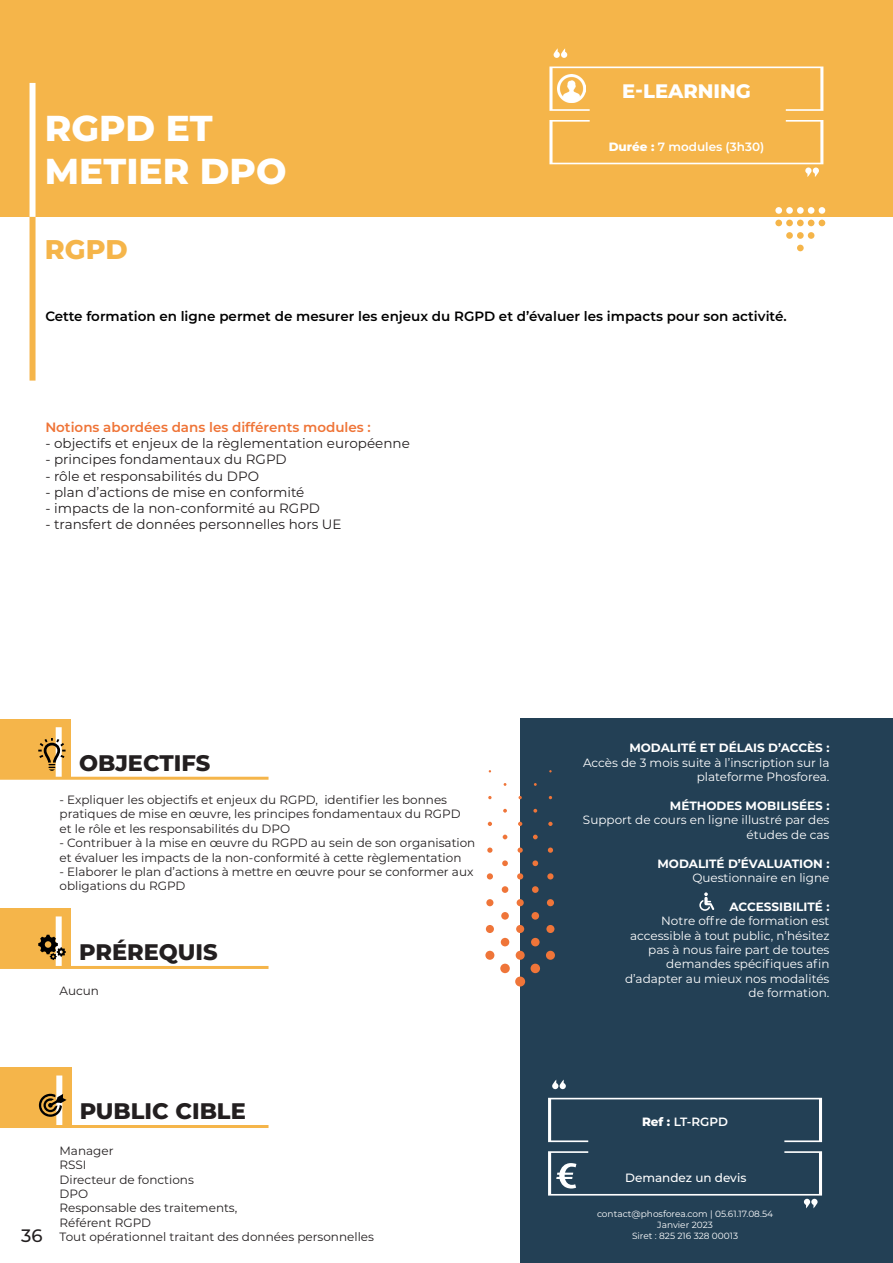
<style>
.page{position:relative;width:893px;height:1263px;background:#fff}
.page>*{position:absolute;margin:0;border:0;box-sizing:border-box;transform-origin:0 0}
.t1{font:800 36px "Montserrat";color:#fff}
.t2{font:800 27px "Montserrat";color:#f5b54a}
.t3{font:800 22.5px "Montserrat";color:#231f20}
.t4{font:800 19.5px "Montserrat";color:#fff}
.t5{font:500 18px "Montserrat";color:#231f20}
.t6{font:13.5px "Montserrat";color:#231f20}
.t7{font:600 13.5px "Montserrat";color:#000001}
.t8{font:600 13.5px "Montserrat";color:#ef7437}
.t9{font:12px/14.4px "Montserrat";color:#231f20}
.t10{font:12px/14.4px "Montserrat";color:#fff;text-align:right}
.t11{font:700 12px "Montserrat";color:#fff}
.t12{font:600 12px "Montserrat";color:#fff}
.t13{font:500 12px "Montserrat";color:#fff}
.t14{font:9px "Montserrat";color:#fff}
.s1{font-weight:800}
</style>
<div class="page">
<div style="left:0;top:0;width:893px;height:217px;background:#f5b54a"></div>
<div style="left:30px;top:217px;width:6px;height:164px;background:#f5b54a"></div>
<div style="left:30px;top:83px;width:6px;height:134px;background:#fff"></div>
<div style="left:775px;top:207px;width:7px;height:7px;background:#fff;border-radius:50%"></div>
<div style="left:775px;top:220px;width:7px;height:6px;background:#f5b54a;border-radius:50%"></div>
<div style="left:786px;top:207px;width:7px;height:7px;background:#fff;border-radius:50%"></div>
<div style="left:786px;top:220px;width:7px;height:6px;background:#f5b54a;border-radius:50%"></div>
<div style="left:786px;top:232px;width:7px;height:7px;background:#f5b54a;border-radius:50%"></div>
<div style="left:797px;top:207px;width:7px;height:7px;background:#fff;border-radius:50%"></div>
<div style="left:797px;top:220px;width:7px;height:6px;background:#f5b54a;border-radius:50%"></div>
<div style="left:797px;top:232px;width:7px;height:7px;background:#f5b54a;border-radius:50%"></div>
<div style="left:797px;top:245px;width:7px;height:6px;background:#f5b54a;border-radius:50%"></div>
<div style="left:808px;top:207px;width:6px;height:7px;background:#fff;border-radius:50%"></div>
<div style="left:808px;top:232px;width:6px;height:7px;background:#f5b54a;border-radius:50%"></div>
<div style="left:819px;top:207px;width:6px;height:7px;background:#fff;border-radius:50%"></div>
<svg style="left:808px;top:220px;width:17px;height:6px"></svg>
<div style="left:520px;top:719px;width:373px;height:544px;background:#234055"></div>
<div style="left:515px;top:976px;width:10px;height:10px;background:#ef7539;border-radius:50%"></div>
<div style="left:500px;top:964px;width:10px;height:9px;background:#ef7539;border-radius:50%"></div>
<div style="left:531px;top:964px;width:9px;height:9px;background:#ef7539;border-radius:50%"></div>
<div style="left:485px;top:951px;width:9px;height:9px;background:#ef7539;border-radius:50%"></div>
<div style="left:516px;top:951px;width:9px;height:9px;background:#ef7539;border-radius:50%"></div>
<div style="left:546px;top:951px;width:9px;height:9px;background:#ef7539;border-radius:50%"></div>
<div style="left:501px;top:938px;width:8px;height:8px;background:#ef7539;border-radius:50%"></div>
<div style="left:531px;top:938px;width:9px;height:8px;background:#ef7539;border-radius:50%"></div>
<div style="left:486px;top:925px;width:8px;height:8px;background:#ef7539;border-radius:50%"></div>
<div style="left:516px;top:925px;width:8px;height:8px;background:#ef7539;border-radius:50%"></div>
<div style="left:546px;top:925px;width:8px;height:8px;background:#ef7539;border-radius:50%"></div>
<div style="left:501px;top:912px;width:8px;height:8px;background:#ef7539;border-radius:50%"></div>
<div style="left:531px;top:912px;width:8px;height:8px;background:#ef7539;border-radius:50%"></div>
<div style="left:486px;top:899px;width:7px;height:7px;background:#ef7539;border-radius:50%"></div>
<div style="left:517px;top:899px;width:7px;height:7px;background:#ef7539;border-radius:50%"></div>
<div style="left:547px;top:899px;width:7px;height:7px;background:#ef7539;border-radius:50%"></div>
<div style="left:502px;top:886px;width:6px;height:7px;background:#ef7539;border-radius:50%"></div>
<div style="left:532px;top:886px;width:7px;height:7px;background:#ef7539;border-radius:50%"></div>
<svg style="left:487px;top:873px;width:6px;height:6px"></svg>
<svg style="left:517px;top:873px;width:6px;height:6px"></svg>
<svg style="left:547px;top:873px;width:6px;height:6px"></svg>
<svg style="left:502px;top:860px;width:6px;height:6px"></svg>
<svg style="left:532px;top:860px;width:6px;height:6px"></svg>
<svg style="left:487px;top:847px;width:5px;height:6px"></svg>
<svg style="left:518px;top:847px;width:5px;height:6px"></svg>
<svg style="left:548px;top:847px;width:5px;height:6px"></svg>
<svg style="left:503px;top:835px;width:4px;height:4px"></svg>
<svg style="left:533px;top:835px;width:5px;height:4px"></svg>
<svg style="left:488px;top:822px;width:4px;height:4px"></svg>
<svg style="left:518px;top:822px;width:4px;height:4px"></svg>
<svg style="left:548px;top:822px;width:5px;height:4px"></svg>
<svg style="left:503px;top:809px;width:4px;height:4px"></svg>
<svg style="left:533px;top:809px;width:4px;height:4px"></svg>
<svg style="left:488px;top:796px;width:4px;height:3px"></svg>
<svg style="left:518px;top:796px;width:4px;height:3px"></svg>
<svg style="left:699px;top:892px;width:15px;height:19px"></svg>
<div style="left:0;top:719px;width:71px;height:59px;background:#f5b54a"></div>
<div style="left:56px;top:727px;width:6px;height:51px;background:#fff"></div>
<svg style="left:38px;top:738px;width:28px;height:33px"></svg>
<hr style="left:0;top:777px;width:269px;height:3px;background:#f5b54a">
<div style="left:0;top:908px;width:71px;height:59px;background:#f5b54a"></div>
<div style="left:56px;top:916px;width:6px;height:51px;background:#fff"></div>
<svg style="left:38px;top:935px;width:28px;height:25px"></svg>
<hr style="left:0;top:966px;width:269px;height:3px;background:#f5b54a">
<div style="left:0;top:1067px;width:72px;height:59px;background:#f5b54a"></div>
<div style="left:56px;top:1075px;width:6px;height:51px;background:#fff"></div>
<svg style="left:39px;top:1094px;width:28px;height:23px"></svg>
<hr style="left:0;top:1125px;width:269px;height:3px;background:#f5b54a">
<svg style="left:548px;top:1098px;width:274px;height:44px"></svg>
<svg style="left:552px;top:1079px;width:14px;height:10px"></svg>
<svg style="left:548px;top:1151px;width:274px;height:57px"></svg>
<svg style="left:549px;top:67px;width:274px;height:44px"></svg>
<svg style="left:554px;top:48px;width:13px;height:10px"></svg>
<svg style="left:549px;top:120px;width:274px;height:57px"></svg>
<img style="left:558px;top:75px;width:28px;height:27px">
<p class="t1" style="left:45px;top:102px;width:169px">RGPD ET</p>
<p class="t1" style="left:45px;top:145px;width:243px">METIER DPO</p>
<p class="t2" style="left:45px;top:229px;width:84px">RGPD</p>
<p class="t4" style="left:622px;top:77px;width:130px">E-LEARNING</p>
<p class="t12" style="left:609px;top:138px;width:157px"><span class="s1">Durée :</span> 7 modules (3h30)</p>
<p class="t7" style="left:45px;top:307px;width:743px">Cette formation en ligne permet de mesurer les enjeux du RGPD et d’évaluer les impacts pour son activité.</p>
<p class="t8" style="left:45px;top:418px;width:327px">Notions abordées dans les différents modules :</p>
<p class="t6" style="left:45px;top:434px;width:366px">- objectifs et enjeux de la règlementation européenne</p>
<p class="t6" style="left:45px;top:450px;width:243px">- principes fondamentaux du RGPD</p>
<p class="t6" style="left:45px;top:466px;width:215px">- rôle et responsabilités du DPO</p>
<p class="t6" style="left:45px;top:483px;width:261px">- plan d’actions de mise en conformité</p>
<p class="t6" style="left:45px;top:499px;width:276px">- impacts de la non-conformité au RGPD</p>
<p class="t6" style="left:45px;top:515px;width:298px">- transfert de données personnelles hors UE</p>
<p class="t3" style="left:79px;top:746px;width:133px">OBJECTIFS</p>
<p class="t9" style="left:60px;top:792px;width:403px">- Expliquer les objectifs et enjeux du RGPD, identifier les bonnes pratiques de mise en œuvre, les principes fondamentaux du RGPD et le rôle et les responsabilités du DPO</p>
<p class="t9" style="left:60px;top:835px;width:417px">- Contribuer à la mise en œuvre du RGPD au sein de son organisation et évaluer les impacts de la non-conformité à cette règlementation</p>
<p class="t9" style="left:60px;top:864px;width:415px">- Elaborer le plan d’actions à mettre en œuvre pour se conformer aux obligations du RGPD</p>
<p class="t3" style="left:79px;top:935px;width:140px">PRÉREQUIS</p>
<p class="t9" style="left:60px;top:983px;width:41px">Aucun</p>
<p class="t5" style="left:21px;top:1223px;width:23px">36</p>
<p class="t3" style="left:80px;top:1094px;width:168px">PUBLIC CIBLE</p>
<p class="t9" style="left:60px;top:1143px;width:56px">Manager</p>
<p class="t9" style="left:60px;top:1157px;width:29px">RSSI</p>
<p class="t9" style="left:60px;top:1172px;width:136px">Directeur de fonctions</p>
<p class="t9" style="left:60px;top:1186px;width:30px">DPO</p>
<p class="t9" style="left:60px;top:1200px;width:179px">Responsable des traitements,</p>
<p class="t9" style="left:60px;top:1215px;width:93px">Référent RGPD</p>
<p class="t9" style="left:60px;top:1229px;width:316px">Tout opérationnel traitant des données personnelles</p>
<p class="t11" style="left:629px;top:739px;width:202px">MODALITÉ ET DÉLAIS D’ACCÈS :</p>
<p class="t10" style="left:583px;top:755px;width:248px">Accès de 3 mois suite à l’inscription sur la plateforme Phosforea.</p>
<p class="t11" style="left:670px;top:797px;width:161px">MÉTHODES MOBILISÉES :</p>
<p class="t10" style="left:583px;top:812px;width:248px">Support de cours en ligne illustré par des études de cas</p>
<p class="t11" style="left:657px;top:855px;width:174px">MODALITÉ D’ÉVALUATION :</p>
<p class="t10" style="left:692px;top:870px;width:139px">Questionnaire en ligne</p>
<p class="t11" style="left:729px;top:898px;width:102px">ACCESSIBILITÉ :</p>
<p class="t10" style="left:661px;top:913px;width:170px">Notre offre de formation est</p>
<p class="t10" style="left:630px;top:928px;width:201px">accessible à tout public, n’hésitez</p>
<p class="t10" style="left:648px;top:942px;width:183px">pas à nous faire part de toutes</p>
<p class="t10" style="left:666px;top:956px;width:165px">demandes spécifiques afin</p>
<p class="t10" style="left:625px;top:971px;width:206px">d’adapter au mieux nos modalités</p>
<p class="t10" style="left:749px;top:985px;width:82px">de formation.</p>
<p class="t12" style="left:642px;top:1113px;width:88px"><span class="s1">Ref :</span> LT-RGPD</p>
<p class="t13" style="left:625px;top:1169px;width:123px">Demandez un devis</p>
<p class="t14" style="left:597px;top:1208px;width:178px">contact@phosforea.com | 05.61.17.08.54</p>
<p class="t14" style="left:657px;top:1219px;width:57px">Janvier 2023</p>
<p class="t14" style="left:632px;top:1230px;width:108px">Siret : 825 216 328 00013</p>
</div>
